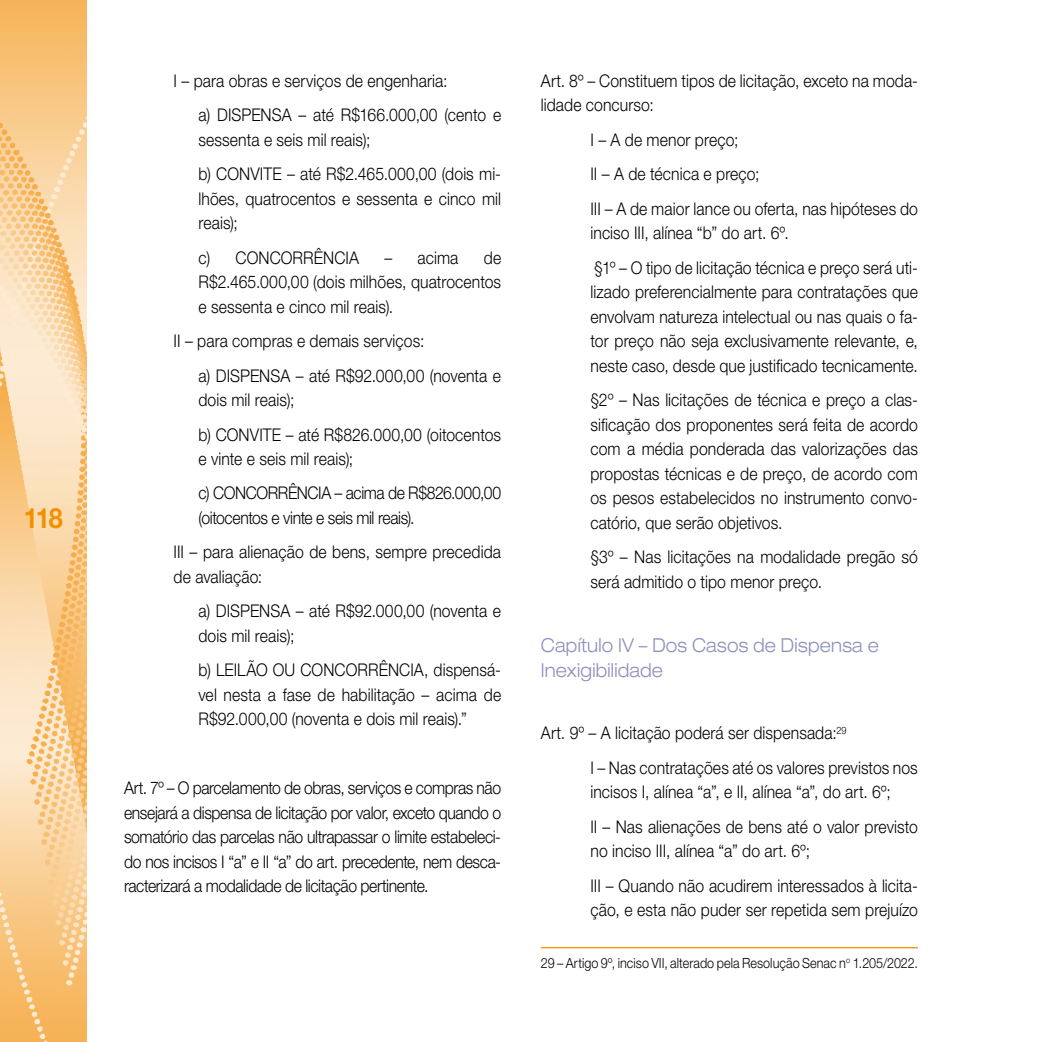
<style>
.page{position:relative;width:1042px;height:1042px;background:#fff}
.page>*{position:absolute;margin:0;border:0;box-sizing:border-box;transform-origin:0 0}
.t1{font:700 28px "Helvetica Neue LT Pro";color:#f29100;scale:.9 1}
.t2{font:300 expanded 19.25px/24.5px "Helvetica Neue LT Pro";letter-spacing:.01em;color:#8e90bb;scale:.9 1}
.t3{font:300 17.5px/24.5px "Helvetica Neue LT Pro";letter-spacing:.005em;color:#000;scale:.9 1}
.t4{font:300 17.5px/34.5px "Helvetica Neue LT Pro";letter-spacing:-.02em;color:#000;scale:.9 1}
.t5{font:300 14px "Helvetica Neue LT Pro";letter-spacing:.005em;color:#000;scale:.9 1}
</style>
<div class="page">
<img style="left:0;top:0;width:87px;height:1042px">
<hr style="left:541px;top:947px;width:377px;height:1px;background:#f29100">
<h1 class="t1" style="left:24px;top:501px;width:45px">118</h1>
<p class="t3" style="left:198px;top:63px;width:338px;line-height:34.5px;text-indent:-25px">I – para obras e serviços de engenharia:<br>a) DISPENSA – até R$166.000,00 (cento e</p>
<p class="t3" style="left:198px;top:122px;width:338px;line-height:34.5px">sessenta e seis mil reais);<br>b) CONVITE – até R$2.465.000,00 (dois mi-</p>
<p class="t3" style="left:198px;top:186px;width:338px">lhões, quatrocentos e sessenta e cinco mil reais);</p>
<p class="t3" style="left:198px;top:245px;width:180px">c) CONCORRÊNCIA</p>
<p class="t3" style="left:384px;top:245px;width:84px">– acima</p>
<p class="t3" style="left:198px;top:245px;width:338px;text-align:justify;text-indent:285px">de R$2.465.000,00 (dois milhões, quatrocentos e sessenta e cinco mil reais).</p>
<p class="t3" style="left:198px;top:323px;width:338px;line-height:34.5px;text-indent:-25px">II – para compras e demais serviços:<br>a) DISPENSA – até R$92.000,00 (noventa e</p>
<p class="t3" style="left:198px;top:382px;width:338px;line-height:34.5px">dois mil reais);<br>b) CONVITE – até R$826.000,00 (oitocentos</p>
<p class="t4" style="left:198px;top:441px;width:338px">e vinte e seis mil reais);<br>c) CONCORRÊNCIA – acima de R$826.000,00</p>
<p class="t3" style="left:174px;top:500px;width:365px;line-height:34.5px;text-indent:25px">(oitocentos e vinte e seis mil reais).<br>III – para alienação de bens, sempre precedida</p>
<p class="t3" style="left:198px;top:559px;width:338px;line-height:34.5px;text-indent:-25px">de avaliação:<br>a) DISPENSA – até R$92.000,00 (noventa e</p>
<p class="t3" style="left:198px;top:618px;width:338px;line-height:34.5px">dois mil reais);<br>b) LEILÃO OU CONCORRÊNCIA, dispensá-</p>
<p class="t3" style="left:198px;top:682px;width:338px">vel nesta a fase de habilitação – acima de<br>R$92.000,00 (noventa e dois mil reais).”</p>
<p class="t3" style="left:124px;top:775px;width:420px;text-align:justify">Art. 7º – O parcelamento de obras, serviços e compras não ensejará a dispensa de licitação por valor, exceto quando o somatório das parcelas não ultrapassar o limite estabeleci&shy;do nos incisos I “a” e II “a” do art. precedente, nem desca&shy;racterizará a modalidade de licitação pertinente.</p>
<p class="t3" style="left:541px;top:68px;width:420px">Art. 8º – Constituem tipos de licitação, exceto na moda&shy;lidade concurso:</p>
<p class="t3" style="left:590px;top:122px;width:365px;line-height:34.5px">I – A de menor preço;<br>II – A de técnica e preço;<br>III – A de maior lance ou oferta, nas hipóteses do</p>
<p class="t3" style="left:590px;top:215px;width:365px;line-height:34.5px">inciso III, alínea “b” do art. 6º.<br>§1º – O tipo de licitação técnica e preço será uti-</p>
<p class="t3" style="left:590px;top:279px;width:365px;text-align:justify">lizado preferencialmente para contratações que envolvam natureza intelectual ou nas quais o fa&shy;tor preço não seja exclusivamente relevante, e, neste caso, desde que justificado tecnicamente.</p>
<p class="t3" style="left:590px;top:387px;width:365px;text-align:justify">§2º – Nas licitações de técnica e preço a clas&shy;sificação dos proponentes será feita de acordo com a média ponderada das valorizações das propostas técnicas e de preço, de acordo com os pesos estabelecidos no instrumento convo&shy;catório, que serão objetivos.</p>
<p class="t3" style="left:590px;top:544px;width:365px">§3º – Nas licitações na modalidade pregão só será admitido o tipo menor preço.</p>
<p class="t2" style="left:541px;top:633px;width:377px">Capítulo IV – Dos Casos de Dispensa e<br>Inexigibilidade</p>
<p class="t3" style="left:590px;top:715px;width:365px;line-height:34.5px;text-indent:-50px">Art. 9º – A licitação poderá ser dispensada:<sup>29<br></sup>I – Nas contratações até os valores previstos nos</p>
<p class="t3" style="left:590px;top:774px;width:365px;line-height:34.5px">incisos I, alínea “a”, e II, alínea “a”, do art. 6º;<br>II – Nas alienações de bens até o valor previsto</p>
<p class="t3" style="left:590px;top:833px;width:365px;line-height:34.5px">no inciso III, alínea “a” do art. 6º;<br>III – Quando não acudirem interessados à licita-</p>
<p class="t3" style="left:590px;top:897px;width:365px">ção, e esta não puder ser repetida sem prejuízo</p>
<p class="t5" style="left:541px;top:954px;width:420px">29 – Artigo 9º, inciso VII, alterado pela Resolução Senac n<sup>o</sup> 1.205/2022.</p>
</div>
